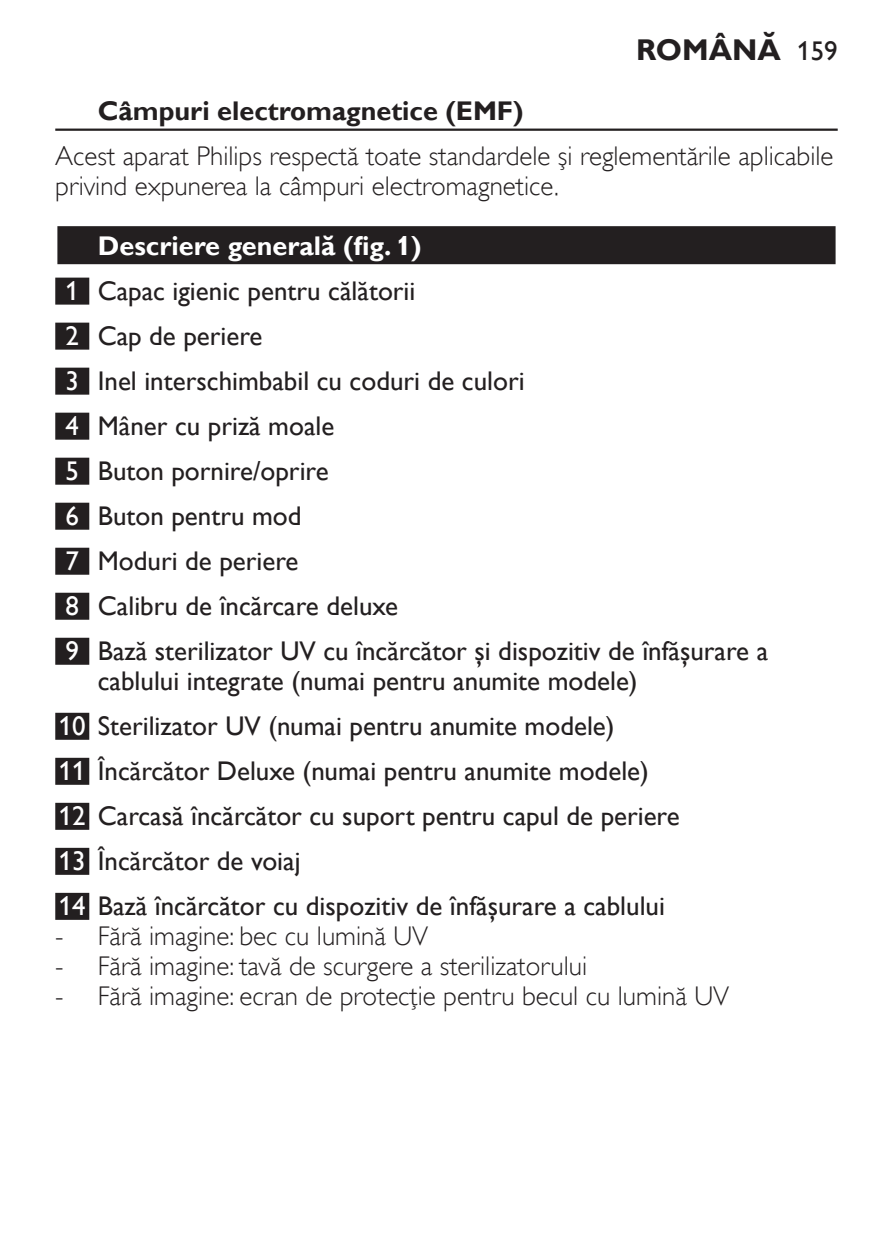
<style>
.page{position:relative;width:893px;height:1259px;background:#fff}
.page>*{position:absolute;margin:0;border:0;box-sizing:border-box;transform-origin:0 0}
.t1{font:700 30px "Gill Sans Alt One WGL";color:#231f20}
.t2{font:27px/45px "Gill Sans Alt One WGL";color:#231f20}
.t3{font:27px/30px "Gill Sans Alt One WGL Light";color:#231f20}
.t4{font:700 27px "Gill Sans Alt One WGL";color:#231f20}
.s1{font-weight:400;font-size:27px}
.s2{font-weight:700;color:#fff}
.s3{color:#fff}
</style>
<div class="page">
<hr style="left:55px;top:129px;width:783px;height:2px;background:#231f20">
<div style="left:55px;top:224px;width:783px;height:43px;background:linear-gradient(to right,#d1d0d0,#d1d0d0)"></div>
<div style="left:57px;top:226px;width:779px;height:38px;background:#231f20"></div>
<div style="left:55px;top:278px;width:34px;height:27px;background:#231f20"></div>
<div style="left:55px;top:323px;width:34px;height:27px;background:#231f20"></div>
<div style="left:55px;top:368px;width:34px;height:27px;background:#231f20"></div>
<div style="left:55px;top:413px;width:34px;height:27px;background:#231f20"></div>
<div style="left:55px;top:458px;width:34px;height:27px;background:#231f20"></div>
<div style="left:55px;top:503px;width:34px;height:27px;background:#231f20"></div>
<div style="left:55px;top:548px;width:34px;height:27px;background:#231f20"></div>
<div style="left:55px;top:593px;width:34px;height:27px;background:#231f20"></div>
<div style="left:55px;top:638px;width:34px;height:27px;background:#231f20"></div>
<div style="left:55px;top:713px;width:34px;height:27px;background:#231f20"></div>
<div style="left:55px;top:758px;width:34px;height:27px;background:#231f20"></div>
<div style="left:55px;top:803px;width:34px;height:27px;background:#231f20"></div>
<div style="left:55px;top:848px;width:34px;height:27px;background:#231f20"></div>
<div style="left:55px;top:893px;width:34px;height:27px;background:#231f20"></div>
<p class="t1" style="left:636px;top:29px;width:203px">ROMÂNĂ <span class="s1">159</span></p>
<p class="t4" style="left:98px;top:92px;width:427px">Câmpuri electromagnetice (EMF)</p>
<p class="t3" style="left:55px;top:141px;width:780px">Acest aparat Philips respectă toate standardele şi reglementările aplicabile privind expunerea la câmpuri electromagnetice.</p>
<p class="t2" style="left:66px;top:223px;width:704px;text-indent:32px"><span class="s2">Descriere generală (fig. 1)<br></span><span class="s3">1</span> Capac igienic pentru călătorii<br><span class="s3">2</span> Cap de periere<br><span class="s3">3</span> Inel interschimbabil cu coduri de culori<br><span class="s3">4</span> Mâner cu priză moale<br><span class="s3">5</span> Buton pornire/oprire<br><span class="s3">6</span> Buton pentru mod<br><span class="s3">7</span> Moduri de periere<br><span class="s3">8</span> Calibru de încărcare deluxe<br><span class="s3">9</span> Bază sterilizator UV cu încărcător şi dispozitiv de înfăşurare a</p>
<p class="t2" style="left:59px;top:658px;width:622px;text-indent:39px">cablului integrate (numai pentru anumite modele)<br><span class="s3">10</span> Sterilizator UV (numai pentru anumite modele)<br><span class="s3">11</span> Încărcător Deluxe (numai pentru anumite modele)<br><span class="s3">12</span> Carcasă încărcător cu suport pentru capul de periere <span class="s3">13</span> Încărcător de voiaj<br><span class="s3">14</span> Bază încărcător cu dispozitiv de înfăşurare a cablului</p>
<p class="t3" style="left:55px;top:921px;width:375px">- Fără imagine: bec cu lumină UV</p>
<p class="t3" style="left:55px;top:951px;width:533px">- Fără imagine: tavă de scurgere a sterilizatorului</p>
<p class="t3" style="left:55px;top:981px;width:675px">- Fără imagine: ecran de protecţie pentru becul cu lumină UV</p>
</div>
